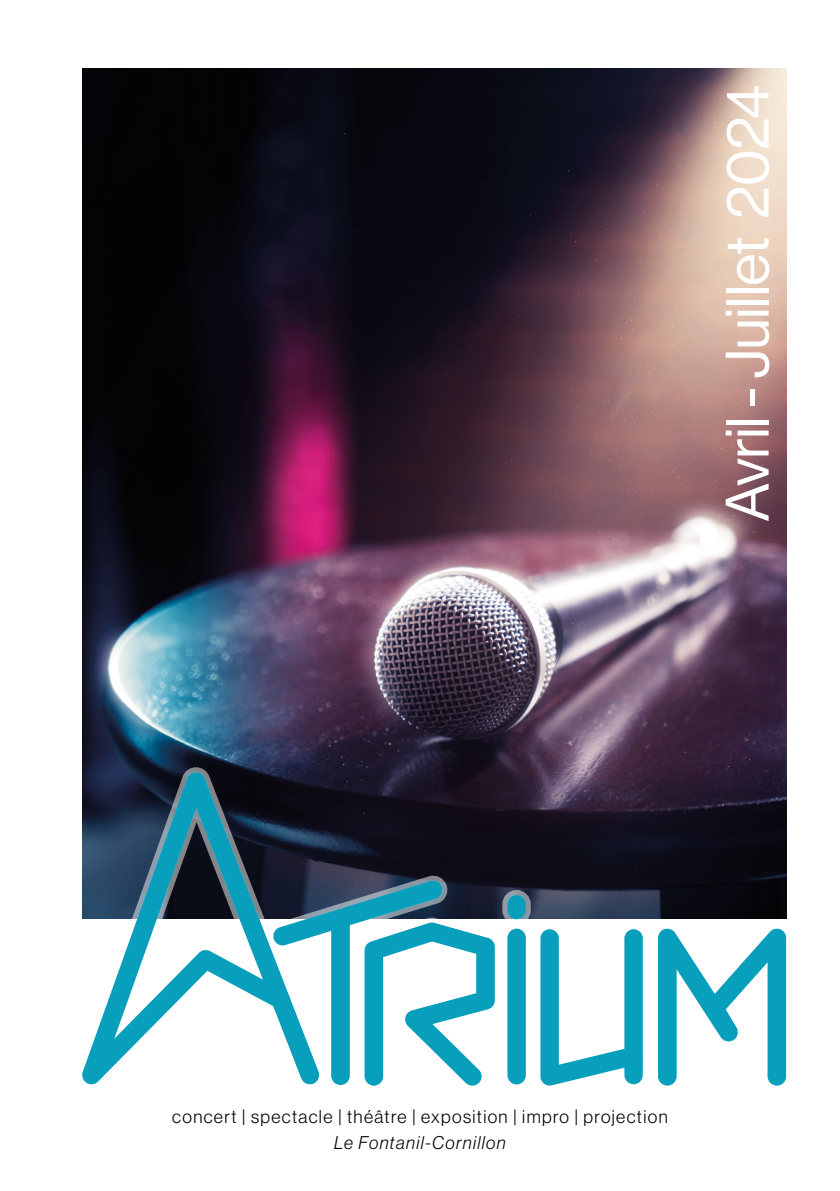
<style>
.page{position:relative;width:840px;height:1191px;background:#fff}
.page>*{position:absolute;margin:0;border:0;box-sizing:border-box;transform-origin:0 0}
.t1{font:60px "N Haas Grotesk DS Pro 55 Rg";letter-spacing:-.01em;color:#fff}
.t2{font:18px "N Haas Grotesk DS Pro 45 Lt";letter-spacing:.075em;color:#000}
.t3{font:18px "N Haas Grotesk DS Pro 46 Lt It";letter-spacing:.075em;color:#000}
</style>
<div class="page">
<img style="left:82px;top:68px;width:703px;height:847px">
<div style="left:502px;top:923px;width:28px;height:166px;border:10px solid #fff;border-radius:9px"></div>
<div style="left:502px;top:890px;width:28px;height:34px;border:10px solid #fff;border-radius:9px"></div>
<svg style="left:331px;top:867px;width:124px;height:12px"></svg>
<svg style="left:82px;top:761px;width:249px;height:118px"></svg>
<div style="left:507px;top:928px;width:18px;height:156px;background:#079fbc;border-radius:9px"></div>
<div style="left:507px;top:895px;width:18px;height:24px;background:#079fbc;border-radius:9px"></div>
<svg style="left:320px;top:879px;width:184px;height:207px"></svg>
<svg style="left:82px;top:772px;width:238px;height:313px"></svg>
<svg style="left:527px;top:915px;width:260px;height:171px"></svg>
<h1 class="t1" style="left:713px;top:522px;width:438px;rotate:-90deg">Avril - Juillet 2024</h1>
<p class="t2" style="left:172px;top:1106px;width:496px">concert | spectacle | théâtre | exposition | impro | projection</p>
<p class="t3" style="left:334px;top:1132px;width:173px">Le Fontanil-Cornillon</p>
</div>
